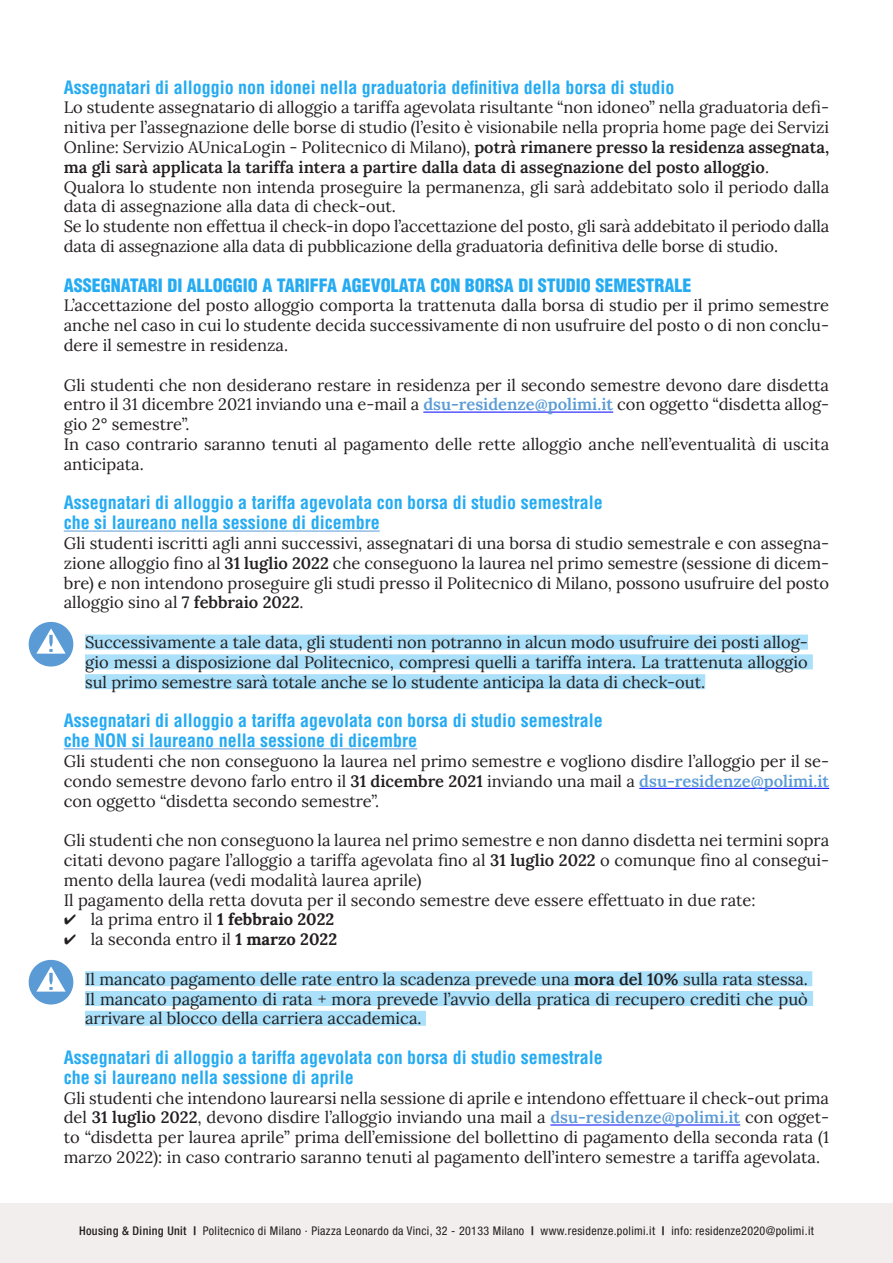
<style>
.page{position:relative;width:893px;height:1263px;background:#fff}
.page>*{position:absolute;margin:0;border:0;box-sizing:border-box;transform-origin:0 0}
.sottotitolo{font:700 condensed 18px "Helvetica LT Std";color:#25abf2}
.sottotitolo-2{font:900 condensed 18px "Helvetica LT Std";color:#25abf2}
.testo{font:16.5px/19.8px "Lora";color:#231f20;text-align:justify}
.t1{font:condensed 12px "Helvetica Neue LT Std";letter-spacing:.03em;color:#231f20}
.s1{font-weight:600}
.s2{font-weight:600;color:#5b9bd5}
.s3{font-weight:700}
.s4{font-weight:500}
</style>
<div class="page">
<div style="left:0;top:1203px;width:893px;height:60px;background:#f2eeed"></div>
<hr style="left:423px;top:412px;width:190px;height:1px;background:#00f">
<hr style="left:64px;top:531px;width:316px;height:1px;background:#5b9bd5">
<div style="left:85px;top:635px;width:723px;height:15px;background:#aae0f9"></div>
<div style="left:85px;top:654px;width:728px;height:15px;background:#aae0f9"></div>
<div style="left:85px;top:674px;width:620px;height:15px;background:#aae0f9"></div>
<hr style="left:64px;top:748px;width:353px;height:1px;background:#5b9bd5">
<hr style="left:639px;top:788px;width:190px;height:1px;background:#00f">
<div style="left:85px;top:971px;width:727px;height:15px;background:#aae0f9"></div>
<div style="left:85px;top:991px;width:728px;height:15px;background:#aae0f9"></div>
<div style="left:85px;top:1011px;width:341px;height:15px;background:#aae0f9"></div>
<hr style="left:550px;top:1124px;width:190px;height:1px;background:#00f">
<svg style="left:29px;top:960px;width:44px;height:44px"></svg>
<svg style="left:29px;top:622px;width:44px;height:45px"></svg>
<p class="sottotitolo" style="left:64px;top:76px;width:612px">Assegnatari di alloggio non idonei nella graduatoria definitiva della borsa di studio</p>
<p class="testo" style="left:64px;top:97px;width:767px">Lo studente assegnatario di alloggio a tariffa agevolata risultante “non idoneo” nella graduatoria defi&shy;nitiva per l’assegnazione delle borse di studio (l’esito è visionabile nella propria home page dei Servizi Online: Servizio AUnicaLogin - Politecnico di Milano), <span class="s1">potrà rimanere presso la residenza assegnata, ma gli sarà applicata la tariffa intera a partire dalla data di assegnazione del posto alloggio</span>.</p>
<p class="testo" style="left:64px;top:176px;width:767px">Qualora lo studente non intenda proseguire la permanenza, gli sarà addebitato solo il periodo dalla data di assegnazione alla data di check-out.</p>
<p class="testo" style="left:64px;top:215px;width:767px">Se lo studente non effettua il check-in dopo l’accettazione del posto, gli sarà addebitato il periodo dalla data di assegnazione alla data di pubblicazione della graduatoria definitiva delle borse di studio.</p>
<p class="sottotitolo-2" style="left:64px;top:274px;width:629px">ASSEGNATARI DI ALLOGGIO A TARIFFA AGEVOLATA CON BORSA DI STUDIO SEMESTRALE</p>
<p class="testo" style="left:64px;top:295px;width:767px">L’accettazione del posto alloggio comporta la trattenuta dalla borsa di studio per il primo semestre anche nel caso in cui lo studente decida successivamente di non usufruire del posto o di non conclu&shy;dere il semestre in residenza.</p>
<p class="testo" style="left:64px;top:374px;width:767px">Gli studenti che non desiderano restare in residenza per il secondo semestre devono dare disdetta entro il 31 dicembre 2021 inviando una e-mail a <span class="s2">dsu-residenze@polimi.it</span> con oggetto “disdetta allog&shy;gio 2° semestre”.</p>
<p class="testo" style="left:64px;top:433px;width:767px">In caso contrario saranno tenuti al pagamento delle rette alloggio anche nell’eventualità di uscita anticipata.</p>
<p class="sottotitolo" style="left:64px;top:492px;width:540px">Assegnatari di alloggio a tariffa agevolata con borsa di studio semestrale</p>
<p class="sottotitolo" style="left:64px;top:511px;width:317px">che si laureano nella sessione di dicembre</p>
<p class="testo" style="left:64px;top:532px;width:767px">Gli studenti iscritti agli anni successivi, assegnatari di una borsa di studio semestrale e con assegna&shy;zione alloggio fino al <span class="s1">31 luglio 2022</span> che conseguono la laurea nel primo semestre (sessione di dicem&shy;bre) e non intendono proseguire gli studi presso il Politecnico di Milano, possono usufruire del posto alloggio sino al <span class="s1">7 febbraio 2022</span>.</p>
<p class="testo" style="left:85px;top:631px;width:724px">Successivamente a tale data, gli studenti non potranno in alcun modo usufruire dei posti allog&shy;gio messi a disposizione dal Politecnico, compresi quelli a tariffa intera. La trattenuta alloggio sul primo semestre sarà totale anche se lo studente anticipa la data di check-out.</p>
<p class="sottotitolo" style="left:64px;top:709px;width:540px">Assegnatari di alloggio a tariffa agevolata con borsa di studio semestrale</p>
<p class="sottotitolo" style="left:64px;top:729px;width:355px">che NON si laureano nella sessione di dicembre</p>
<p class="testo" style="left:64px;top:750px;width:767px">Gli studenti che non conseguono la laurea nel primo semestre e vogliono disdire l’alloggio per il se&shy;condo semestre devono farlo entro il <span class="s1">31 dicembre 2021</span> inviando una mail a <span class="s2">dsu-residenze@polimi.it </span>con oggetto “disdetta secondo semestre”.</p>
<p class="testo" style="left:64px;top:829px;width:767px">Gli studenti che non conseguono la laurea nel primo semestre e non danno disdetta nei termini sopra citati devono pagare l’alloggio a tariffa agevolata fino al <span class="s1">31 luglio 2022</span> o comunque fino al consegui&shy;mento della laurea (vedi modalità laurea aprile)</p>
<p class="testo" style="left:64px;top:889px;width:693px">Il pagamento della retta dovuta per il secondo semestre deve essere effettuato in due rate:</p>
<p class="testo" style="left:91px;top:908px;width:245px">la prima entro il <span class="s3">1 febbraio 2022</span></p>
<p class="testo" style="left:91px;top:928px;width:248px">la seconda entro il <span class="s3">1 marzo 2022</span></p>
<p class="testo" style="left:85px;top:968px;width:724px">Il mancato pagamento delle rate entro la scadenza prevede una <span class="s1">mora del 10%</span> sulla rata stessa.<br>Il mancato pagamento di rata + mora prevede l’avvio della pratica di recupero crediti che può arrivare al blocco della carriera accademica.</p>
<p class="sottotitolo" style="left:64px;top:1046px;width:540px">Assegnatari di alloggio a tariffa agevolata con borsa di studio semestrale</p>
<p class="sottotitolo" style="left:64px;top:1066px;width:291px">che si laureano nella sessione di aprile</p>
<p class="testo" style="left:64px;top:1087px;width:767px">Gli studenti che intendono laurearsi nella sessione di aprile e intendono effettuare il check-out prima del <span class="s1">31 luglio 2022</span>, devono disdire l’alloggio inviando una mail a <span class="s2">dsu-residenze@polimi.it</span> con ogget&shy;to “disdetta per laurea aprile” prima dell’emissione del bollettino di pagamento della seconda rata (1 marzo 2022): in caso contrario saranno tenuti al pagamento dell’intero semestre a tariffa agevolata.</p>
<p class="t1" style="left:79px;top:1224px;width:736px"><span class="s4">Housing &amp; Dining Unit</span> <span class="s3">|</span> Politecnico di Milano . Piazza Leonardo da Vinci, 32 - 20133 Milano <span class="s3">|</span> www.residenze.polimi.it <span class="s3">|</span> info: residenze2020@polimi.it</p>
</div>
